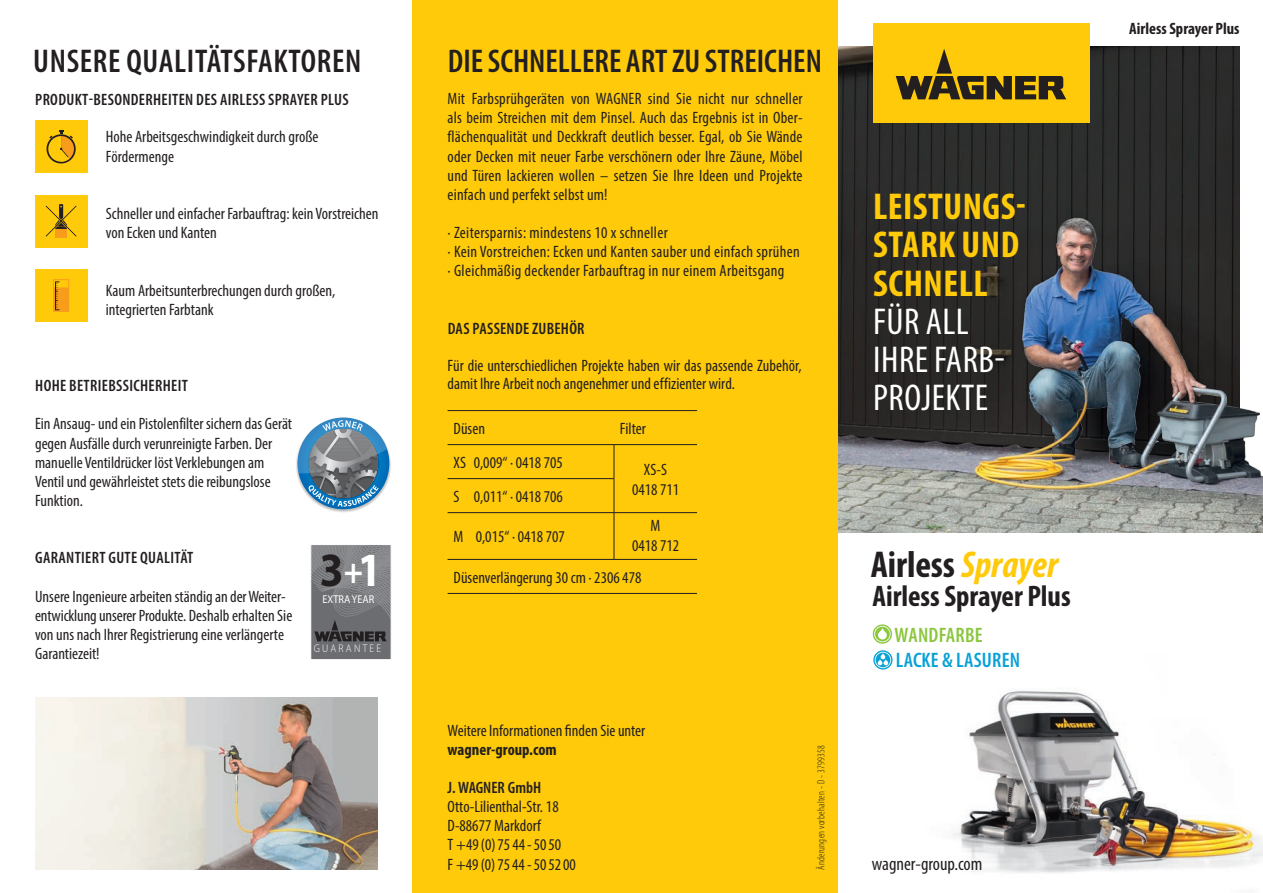
<style>
.page{position:relative;width:1263px;height:893px;background:#fff}
.page>*{position:absolute;margin:0;border:0;box-sizing:border-box;transform-origin:0 0}
.t1{font:700 47.85px "Myriad Pro";color:#231f20;scale:.9 1}
.t2{font:700 condensed 37.5px/38.2px "Myriad Pro";letter-spacing:.015em;color:#feca0a}
.t3{font:condensed 37.5px/38.2px "Myriad Pro";letter-spacing:.015em;color:#fff}
.t4{font:700 condensed 37.5px "Myriad Pro";letter-spacing:-.005em;color:#231f20}
.t5{font:600 condensed 33px "Myriad Pro";color:#231f20}
.t6{font:600 condensed 33px "Myriad Pro";letter-spacing:.02em;color:#231f20}
.t7{font:700 condensed 29.85px "Myriad Pro";color:#231f20}
.t8{font:600 condensed 21px "Myriad Pro";letter-spacing:.01em;color:#09a1d7}
.t9{font:600 condensed 21px "Myriad Pro";letter-spacing:.01em;color:#8bc63e}
.t10{font:condensed 18.75px "Myriad Pro";color:#231f20}
.t11{font:condensed 16.5px/19.2px "Myriad Pro";color:#231f20}
.t12{font:condensed 16.5px/19.2px "Myriad Pro";letter-spacing:.02em;color:#231f20}
.t13{font:600 condensed 16.5px "Myriad Pro";letter-spacing:.02em;color:#231f20}
.t14{font:700 condensed 16.5px "Myriad Pro";color:#231f20}
.t15{font:600 condensed 16.5px "Myriad Pro";color:#231f20}
.t16{font:11.4px "Myriad Pro";color:#fff;scale:.9 1}
.t17{font:300 11.1px "Myriad Pro";letter-spacing:.23em;color:#fff;scale:.9 1}
.t18{font:300 condensed 10.5px "Myriad Pro";letter-spacing:.02em;color:#231f20}
.s1{font-size:35.85px;color:#fff}
.s2{color:#fff}
.s3{font-style:italic;color:#feca0a}
</style>
<div class="page">
<div style="left:412px;top:0;width:426px;height:893px;background:#feca0a"></div>
<svg style="left:311px;top:545px;width:80px;height:115px;background:#757578"></svg>
<svg style="left:873px;top:624px;width:19px;height:20px"></svg>
<svg style="left:874px;top:626px;width:17px;height:16px"></svg>
<svg style="left:873px;top:650px;width:19px;height:19px"></svg>
<svg style="left:875px;top:652px;width:16px;height:16px"></svg>
<img style="left:296px;top:417px;width:95px;height:95px">
<svg style="left:298px;top:418px;width:91px;height:91px"></svg>
<img style="left:35px;top:697px;width:342px;height:173px">
<div style="left:35px;top:121px;width:52px;height:52px;background:#feca0a"></div>
<svg style="left:46px;top:131px;width:30px;height:33px"></svg>
<div style="left:35px;top:195px;width:52px;height:52px;background:#feca0a"></div>
<svg style="left:45px;top:204px;width:32px;height:34px"></svg>
<div style="left:35px;top:269px;width:52px;height:53px;background:#feca0a"></div>
<svg style="left:53px;top:279px;width:16px;height:33px"></svg>
<img style="left:838px;top:47px;width:425px;height:485px">
<hr style="left:448px;top:410px;width:166px;height:1px;background:#231f20">
<hr style="left:614px;top:410px;width:83px;height:1px;background:#231f20">
<hr style="left:448px;top:444px;width:166px;height:1px;background:#231f20">
<hr style="left:614px;top:444px;width:83px;height:1px;background:#231f20">
<hr style="left:448px;top:559px;width:166px;height:1px;background:#231f20">
<hr style="left:614px;top:559px;width:83px;height:1px;background:#231f20">
<hr style="left:448px;top:593px;width:166px;height:1px;background:#231f20">
<hr style="left:614px;top:593px;width:83px;height:1px;background:#231f20">
<hr style="left:448px;top:478px;width:166px;height:1px;background:#231f20">
<hr style="left:448px;top:512px;width:166px;height:1px;background:#231f20">
<hr style="left:614px;top:445px;width:1px;height:33px;background:#231f20">
<hr style="left:614px;top:479px;width:1px;height:33px;background:#231f20">
<hr style="left:614px;top:512px;width:83px;height:1px;background:#231f20">
<hr style="left:614px;top:513px;width:1px;height:46px;background:#231f20">
<img style="left:953px;top:690px;width:310px;height:183px">
<div style="left:873px;top:23px;width:216px;height:100px;background:#feca0a"></div>
<svg style="left:896px;top:49px;width:170px;height:50px"></svg>
<h3 class="t6" style="left:33px;top:40px;width:330px">UNSERE QUALITÄTSFAKTOREN</h3>
<p class="t13" style="left:35px;top:90px;width:315px">PRODUKT-BESONDERHEITEN DES AIRLESS SPRAYER PLUS</p>
<p class="t11" style="left:106px;top:127px;width:214px">Hohe Arbeitsgeschwindigkeit durch große<br>Fördermenge</p>
<p class="t11" style="left:106px;top:204px;width:274px">Schneller und einfacher Farbauftrag: kein Vorstreichen von Ecken und Kanten</p>
<p class="t11" style="left:106px;top:280px;width:231px">Kaum Arbeitsunterbrechungen durch großen, integrierten Farbtank</p>
<p class="t13" style="left:35px;top:376px;width:154px">HOHE BETRIEBSSICHERHEIT</p>
<p class="t11" style="left:35px;top:414px;width:258px">Ein Ansaug- und ein Pistolenfilter sichern das Gerät gegen Ausfälle durch verunreinigte Farben. Der manuelle Ventildrücker löst Verklebungen am Ventil und gewährleistet stets die reibungslose Funktion.</p>
<p class="t13" style="left:35px;top:548px;width:160px">GARANTIERT GUTE QUALITÄT</p>
<p class="t11" style="left:35px;top:586px;width:259px">Unsere Ingenieure arbeiten ständig an der Weiter&shy;entwicklung unserer Produkte. Deshalb erhalten Sie von uns nach Ihrer Registrierung eine verlängerte Garantiezeit!</p>
<h1 class="t1" style="left:320px;top:539px;width:70px">3<span class="s1">+</span><span class="s2">1</span></h1>
<p class="t16" style="left:322px;top:592px;width:59px">EXTRA YEAR</p>
<p class="t17" style="left:314px;top:642px;width:76px">GUARANTEE</p>
<h3 class="t5" style="left:448px;top:40px;width:375px">DIE SCHNELLERE ART ZU STREICHEN</h3>
<p class="t11" style="left:448px;top:89px;width:357px;text-align:justify">Mit Farbsprühgeräten von WAGNER sind Sie nicht nur schneller als beim Streichen mit dem Pinsel. Auch das Ergebnis ist in Ober&shy;flächenqualität und Deckkraft deutlich besser. Egal, ob Sie Wände oder Decken mit neuer Farbe verschönern oder Ihre Zäune, Möbel und Türen lackieren wollen – setzen Sie Ihre Ideen und Projekte einfach und perfekt selbst um!</p>
<p class="t12" style="left:448px;top:223px;width:354px">· Zeitersparnis: mindestens 10 x schneller<br>· Kein Vorstreichen: Ecken und Kanten sauber und einfach sprühen · Gleichmäßig deckender Farbauftrag in nur einem Arbeitsgang</p>
<p class="t13" style="left:448px;top:318px;width:138px">DAS PASSENDE ZUBEHÖR</p>
<p class="t11" style="left:448px;top:356px;width:355px;line-height:18px">Für die unterschiedlichen Projekte haben wir das passende Zubehör, damit Ihre Arbeit noch angenehmer und effizienter wird.</p>
<p class="t11" style="left:454px;top:418px;width:33px">Düsen</p>
<p class="t11" style="left:620px;top:418px;width:27px">Filter</p>
<p class="t11" style="left:454px;top:453px;width:111px">XS 0,009“ · 0418 705</p>
<p class="t11" style="left:632px;top:459px;width:49px;line-height:19.8px;text-align:center">XS-S<br>0418 711</p>
<p class="t11" style="left:454px;top:487px;width:111px">S 0,011“ · 0418 706</p>
<p class="t11" style="left:454px;top:527px;width:113px">M 0,015“ · 0418 707</p>
<p class="t11" style="left:632px;top:515px;width:49px;line-height:19.8px;text-align:center">M<br>0418 712</p>
<p class="t11" style="left:454px;top:567px;width:189px">Düsenverlängerung 30 cm · 2306 478</p>
<p class="t11" style="left:448px;top:720px;width:199px">Weitere Informationen finden Sie unter</p>
<p class="t14" style="left:448px;top:739px;width:111px">wagner-group.com</p>
<p class="t15" style="left:448px;top:777px;width:95px">J. WAGNER GmbH</p>
<p class="t11" style="left:448px;top:797px;width:130px">Otto-Lilienthal-Str. 18<br>D-88677 Markdorf<br>T +49(0)7544 - 5050<br>F +49(0)7544 - 505200</p>
<p class="t18" style="left:815px;top:870px;width:126px;rotate:-90deg">Änderungen vorbehalten - D - 3799358</p>
<h2 class="t2" style="left:873px;top:187px;width:154px">LEISTUNGS-<br>STARK UND<br>SCHNELL</h2>
<h2 class="t3" style="left:873px;top:302px;width:133px">FÜR ALL<br>IHRE FARB-<br>PROJEKTE</h2>
<h2 class="t4" style="left:871px;top:541px;width:189px">Airless <span class="s3">Sprayer</span></h2>
<h3 class="t7" style="left:873px;top:577px;width:200px">Airless Sprayer Plus</h3>
<p class="t9" style="left:895px;top:622px;width:90px">WANDFARBE</p>
<p class="t8" style="left:896px;top:647px;width:126px">LACKE &amp; LASUREN</p>
<p class="t10" style="left:872px;top:852px;width:112px">wagner-group.com</p>
<p class="t14" style="left:1129px;top:19px;width:112px">Airless Sprayer Plus</p>
</div>
